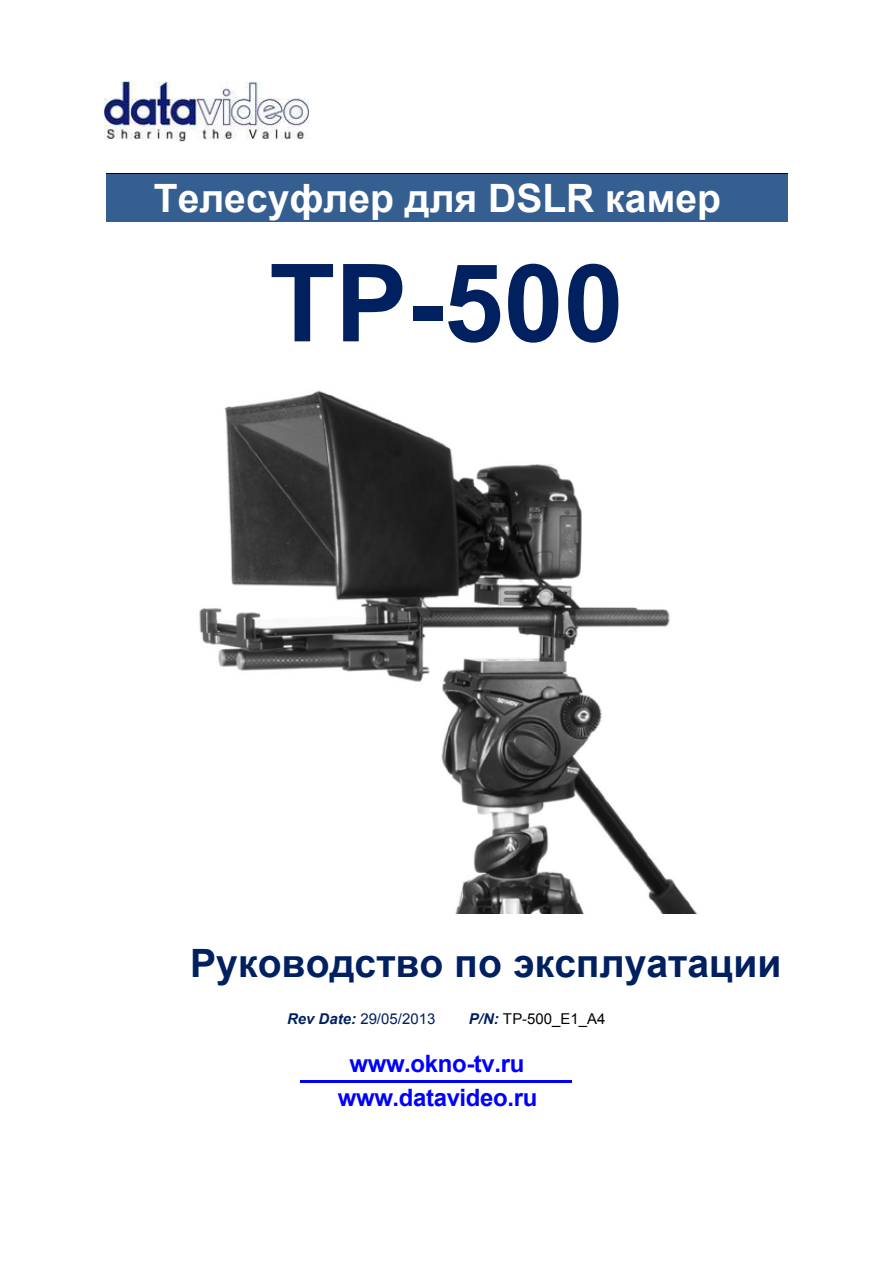
<style>
.page{position:relative;width:893px;height:1263px;background:#fff}
.page>*{position:absolute;margin:0;border:0;box-sizing:border-box;transform-origin:0 0}
.t1{font:700 108px "Arial";color:#002060}
.t2{font:700 39px "Arial";color:#002060}
.t3{font:700 39px "Arial";color:#fff}
.t4{font:700 24px "Arial";letter-spacing:-.015em;color:#00f}
.t5{font:15px "Arial";color:#002060}
.t6{font:15px "Arial";color:#000}
.s1{font-weight:700;font-style:italic}
.s2{font-weight:700;font-style:italic;color:#002060}
</style>
<div class="page">
<div style="left:106px;top:174px;width:681px;height:48px;background:#365f91"></div>
<hr style="left:106px;top:174px;width:681px;height:1px;background:#000">
<img style="left:199px;top:390px;width:498px;height:523px">
<img style="left:105px;top:81px;width:204px;height:61px">
<hr style="left:300px;top:1080px;width:271px;height:3px;background:#00f">
<h2 class="t3" style="left:154px;top:177px;width:569px">Телесуфлер для DSLR камер</h2>
<h1 class="t1" style="left:269px;top:244px;width:356px">TP-500</h1>
<h2 class="t2" style="left:190px;top:941px;width:593px">Руководство по эксплуатации</h2>
<p class="t5" style="left:287px;top:1010px;width:150px"><span class="s1">Rev Date:</span> 29/05/2013</p>
<p class="t6" style="left:469px;top:1010px;width:138px"><span class="s2">P/N:</span> TP-500_E1_A4</p>
<p class="t4" style="left:350px;top:1050px;width:176px">www.okno-tv.ru</p>
<p class="t4" style="left:338px;top:1085px;width:201px">www.datavideo.ru</p>
</div>
